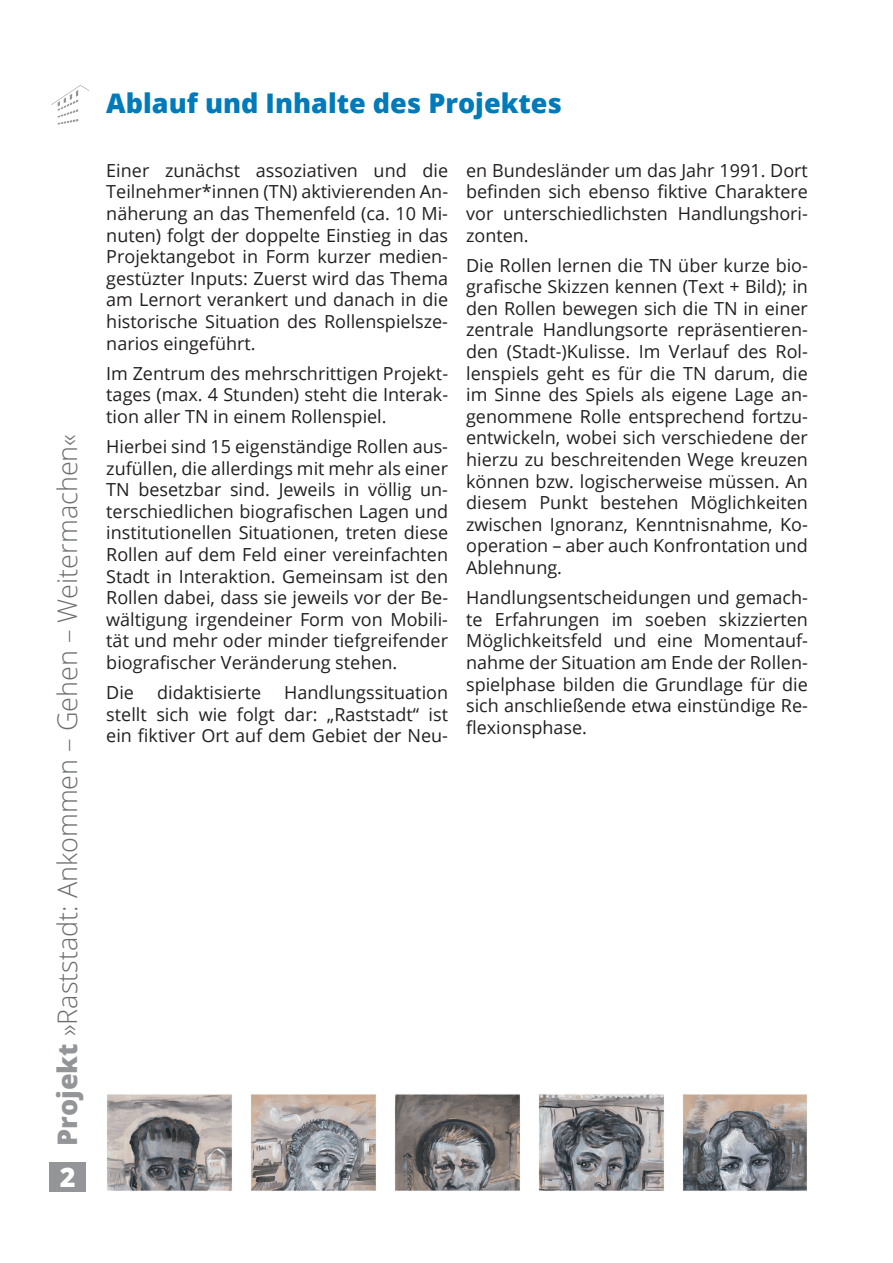
<style>
.page{position:relative;width:893px;height:1263px;background:#fff}
.page>*{position:absolute;margin:0;border:0;box-sizing:border-box;transform-origin:0 0}
.t1{font:300 27px "Open Sans";color:#6c6d70}
.t2{font:800 27px "Open Sans";color:#007ab9}
.t3{font:800 27px "Open Sans";color:#fff}
.t4{font:18px/21.6px "Open Sans";color:#231f20;text-align:justify}
.s1{font-weight:800;color:#939598}
</style>
<div class="page">
<div style="left:50px;top:1162px;width:36px;height:29px;background:#939598"></div>
<svg style="left:51px;top:85px;width:38px;height:40px"></svg>
<img style="left:107px;top:1094px;width:125px;height:97px">
<img style="left:251px;top:1094px;width:125px;height:97px">
<img style="left:394px;top:1094px;width:126px;height:97px">
<img style="left:538px;top:1094px;width:126px;height:97px">
<img style="left:682px;top:1094px;width:125px;height:97px">
<h1 class="t1" style="left:49px;top:1146px;width:714px;rotate:-90deg"><span class="s1">Projekt</span> »Raststadt: Ankommen – Gehen – Weitermachen«</h1>
<h1 class="t3" style="left:60px;top:1156px;width:17px">2</h1>
<h1 class="t2" style="left:106px;top:82px;width:457px">Ablauf und Inhalte des Projektes</h1>
<p class="t4" style="left:106px;top:159px;width:343px">Einer zunächst assoziativen und die Teilnehmer*innen (TN) aktivierenden An&shy;näherung an das Themenfeld (ca. 10 Mi&shy;nuten) folgt der doppelte Einstieg in das Projektangebot in Form kurzer medien&shy;gestüzter Inputs: Zuerst wird das Thema am Lernort verankert und danach in die historische Situation des Rollenspielsze&shy;narios eingeführt.</p>
<p class="t4" style="left:106px;top:362px;width:343px">Im Zentrum des mehrschrittigen Projekt&shy;tages (max. 4 Stunden) steht die Interak&shy;tion aller TN in einem Rollenspiel.</p>
<p class="t4" style="left:106px;top:435px;width:343px">Hierbei sind 15 eigenständige Rollen aus&shy;zufüllen, die allerdings mit mehr als einer TN besetzbar sind. Jeweils in völlig un&shy;terschiedlichen biografischen Lagen und institutionellen Situationen, treten diese Rollen auf dem Feld einer vereinfachten Stadt in Interaktion. Gemeinsam ist den Rollen dabei, dass sie jeweils vor der Be&shy;wältigung irgendeiner Form von Mobili&shy;tät und mehr oder minder tiefgreifender biografischer Veränderung stehen.</p>
<p class="t4" style="left:106px;top:681px;width:29px">Die</p>
<p class="t4" style="left:157px;top:681px;width:106px">didaktisierte</p>
<p class="t4" style="left:106px;top:681px;width:343px;text-indent:178px">Handlungssituation stellt sich wie folgt dar: „Raststadt“ ist ein fiktiver Ort auf dem Gebiet der Neu-</p>
<p class="t4" style="left:466px;top:159px;width:343px">en Bundesländer um das Jahr 1991. Dort befinden sich ebenso fiktive Charaktere vor unterschiedlichsten Handlungshori&shy;zonten.</p>
<p class="t4" style="left:466px;top:254px;width:343px">Die Rollen lernen die TN über kurze bio&shy;grafische Skizzen kennen (Text + Bild); in den Rollen bewegen sich die TN in einer zentrale Handlungsorte repräsentieren&shy;den (Stadt-)Kulisse. Im Verlauf des Rol&shy;lenspiels geht es für die TN darum, die im Sinne des Spiels als eigene Lage an&shy;genommene Rolle entsprechend fortzu&shy;entwickeln, wobei sich verschiedene der hierzu zu beschreitenden Wege kreuzen können bzw. logischerweise müssen. An diesem Punkt bestehen Möglichkeiten zwischen Ignoranz, Kenntnisnahme, Ko&shy;operation – aber auch Konfrontation und Ablehnung.</p>
<p class="t4" style="left:466px;top:586px;width:343px">Handlungsentscheidungen und gemach&shy;te Erfahrungen im soeben skizzierten Möglichkeitsfeld und eine Momentauf&shy;nahme der Situation am Ende der Rollen&shy;spielphase bilden die Grundlage für die sich anschließende etwa einstündige Re&shy;flexionsphase.</p>
</div>
